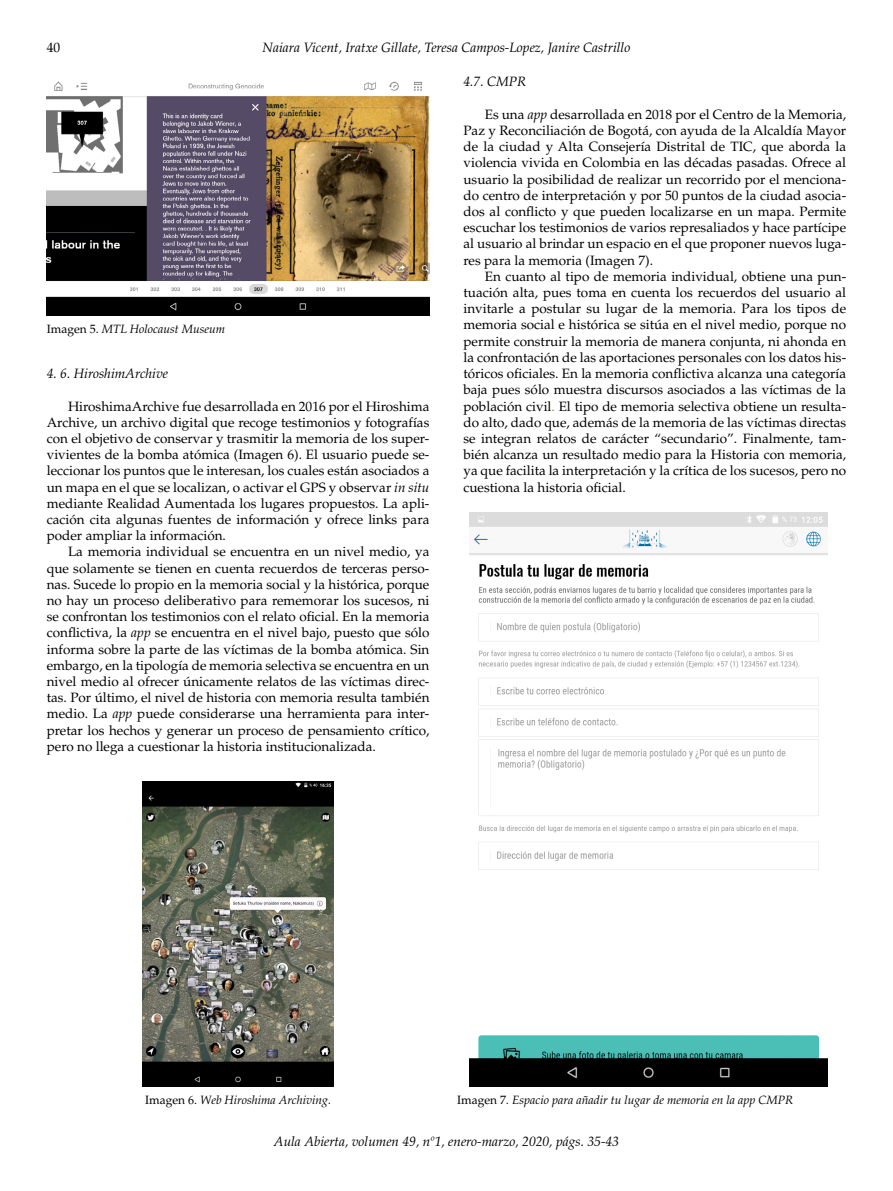
<style>
.page{position:relative;width:893px;height:1191px;background:#fff}
.page>*{position:absolute;margin:0;border:0;box-sizing:border-box;transform-origin:0 0}
.t1{font:13.5px/16.2px "Palatino LT Std";color:#000;text-align:justify}
.t2{font:italic 13.5px "Palatino LT Std";color:#000}
.t3{font:italic 12px "Palatino LT Std";color:#000}
.s1{font-style:normal}
.s2{font-style:italic}
.s3{color:#76923c}
</style>
<div class="page">
<img style="left:47px;top:81px;width:382px;height:235px">
<img style="left:143px;top:781px;width:190px;height:305px">
<img style="left:469px;top:512px;width:359px;height:574px">
<p class="t1" style="left:47px;top:40px;width:15px">40</p>
<p class="t2" style="left:263px;top:40px;width:369px">Naiara Vicent, Iratxe Gillate, Teresa Campos-Lopez, Janire Castrillo</p>
<p class="t3" style="left:47px;top:322px;width:180px"><span class="s1">Imagen 5.</span> MTL Holocaust Museum</p>
<p class="t2" style="left:47px;top:366px;width:123px">4. 6. HiroshimArchive</p>
<p class="t1" style="left:47px;top:398px;width:384px;text-indent:21px">HiroshimaArchive fue desarrollada en 2016 por el Hiroshima Archive, un archivo digital que recoge testimonios y fotografías con el objetivo de conservar y trasmitir la memoria de los super&shy;vivientes de la bomba atómica (Imagen 6). El usuario puede se&shy;leccionar los puntos que le interesan, los cuales están asociados a un mapa en el que se localizan, o activar el GPS y observar <span class="s2">in situ </span>mediante Realidad Aumentada los lugares propuestos. La apli&shy;cación cita algunas fuentes de información y ofrece links para poder ampliar la información.</p>
<p class="t1" style="left:47px;top:544px;width:384px;text-indent:21px">La memoria individual se encuentra en un nivel medio, ya que solamente se tienen en cuenta recuerdos de terceras perso&shy;nas. Sucede lo propio en la memoria social y la histórica, porque no hay un proceso deliberativo para rememorar los sucesos, ni se confrontan los testimonios con el relato oficial. En la memoria conflictiva, la <span class="s2">app</span> se encuentra en el nivel bajo, puesto que sólo informa sobre la parte de las víctimas de la bomba atómica. Sin embargo, en la tipología de memoria selectiva se encuentra en un nivel medio al ofrecer únicamente relatos de las víctimas direc&shy;tas. Por último, el nivel de historia con memoria resulta también medio. La <span class="s2">app</span> puede considerarse una herramienta para inter&shy;pretar los hechos y generar un proceso de pensamiento crítico, pero no llega a cuestionar la historia institucionalizada.</p>
<p class="t2" style="left:463px;top:74px;width:64px">4.7. CMPR</p>
<p class="t1" style="left:463px;top:106px;width:384px;text-indent:21px">Es una <span class="s2">app</span> desarrollada en 2018 por el Centro de la Memoria, Paz y Reconciliación de Bogotá, con ayuda de la Alcaldía Mayor de la ciudad y Alta Consejería Distrital de TIC, que aborda la violencia vivida en Colombia en las décadas pasadas. Ofrece al usuario la posibilidad de realizar un recorrido por el menciona&shy;do centro de interpretación y por 50 puntos de la ciudad asocia&shy;dos al conflicto y que pueden localizarse en un mapa. Permite escuchar los testimonios de varios represaliados y hace partícipe al usuario al brindar un espacio en el que proponer nuevos luga&shy;res para la memoria (Imagen 7).</p>
<p class="t1" style="left:463px;top:268px;width:384px;text-indent:21px">En cuanto al tipo de memoria individual, obtiene una pun&shy;tuación alta, pues toma en cuenta los recuerdos del usuario al invitarle a postular su lugar de la memoria. Para los tipos de memoria social e histórica se sitúa en el nivel medio, porque no permite construir la memoria de manera conjunta, ni ahonda en la confrontación de las aportaciones personales con los datos his&shy;tóricos oficiales. En la memoria conflictiva alcanza una categoría baja pues sólo muestra discursos asociados a las víctimas de la población civil<span class="s3">.</span> El tipo de memoria selectiva obtiene un resulta&shy;do alto, dado que, además de la memoria de las víctimas directas se integran relatos de carácter “secundario”. Finalmente, tam&shy;bién alcanza un resultado medio para la Historia con memoria, ya que facilita la interpretación y la crítica de los sucesos, pero no cuestiona la historia oficial.</p>
<p class="t3" style="left:145px;top:1093px;width:187px"><span class="s1">Imagen 6.</span> Web Hiroshima Archiving.</p>
<p class="t3" style="left:457px;top:1093px;width:337px"><span class="s1">Imagen 7</span>. Espacio para añadir tu lugar de memoria en la app CMPR</p>
<p class="t2" style="left:274px;top:1133px;width:346px">Aula Abierta, volumen 49, nº1, enero-marzo, 2020, págs. 35-43</p>
</div>
